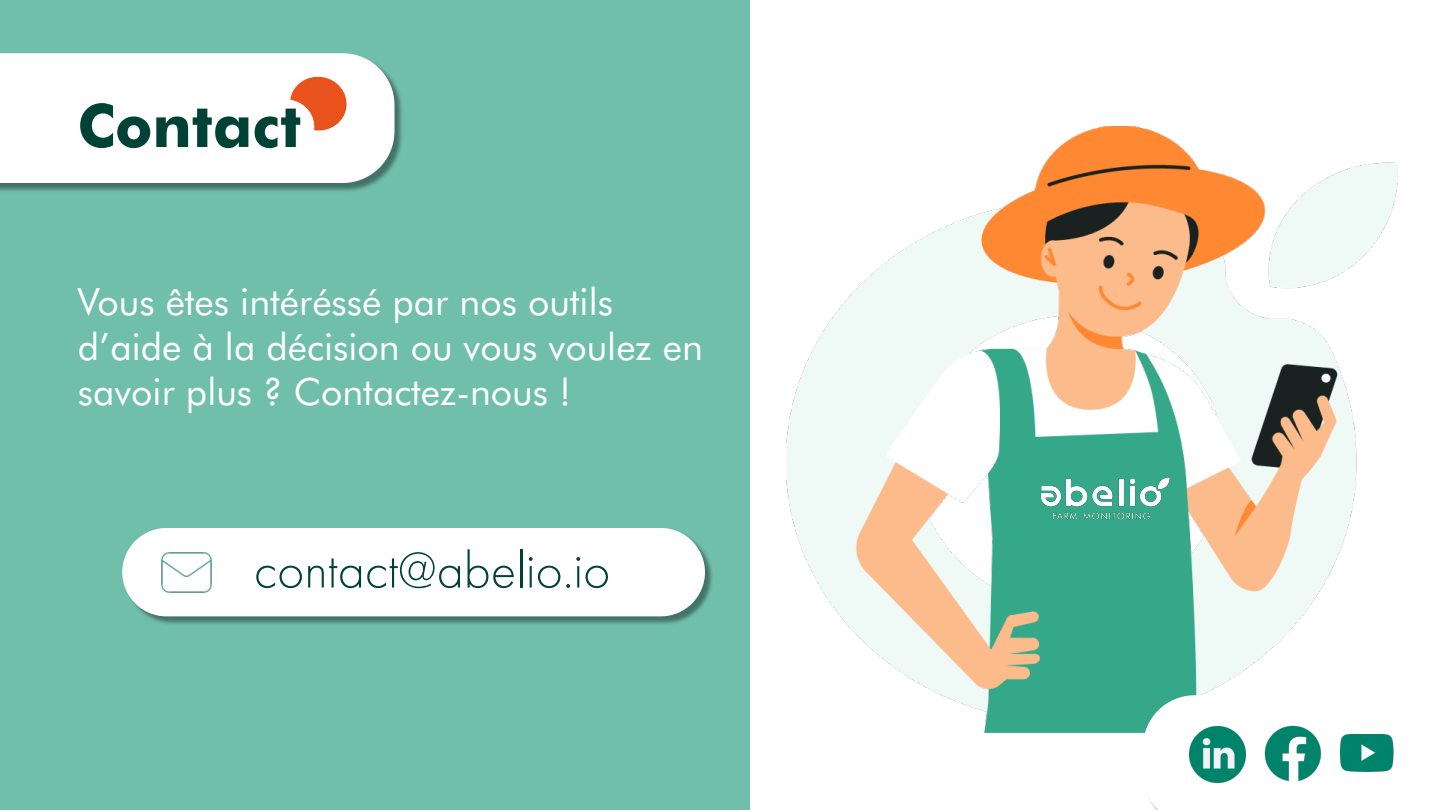
<style>
.page{position:relative;width:1440px;height:810px;background:#fff}
.page>*{position:absolute;margin:0;border:0;box-sizing:border-box;transform-origin:0 0}
.t1{font:700 60px "Futura BT";color:#004235}
.t2{font:300 52.5px "Futura PT";color:#004235}
.t3{font:37.5px/45px "Futura BT";color:#fff}
</style>
<div class="page">
<div style="left:0;top:0;width:750px;height:810px;background:#70bfaa"></div>
<img style="left:786px;top:126px;width:612px;height:607px">
<div style="left:0;top:54px;width:404px;height:138px;background:#000;opacity:.4"></div>
<div style="left:0;top:53px;width:394px;height:130px;background:#fff"></div>
<div style="left:124px;top:529px;width:590px;height:97px;background:#000;opacity:.4"></div>
<div style="left:122px;top:528px;width:583px;height:88px;background:#fff;border-radius:44px"></div>
<img style="left:161px;top:552px;width:51px;height:41px">
<svg style="left:1143px;top:695px;width:255px;height:115px"></svg>
<img style="left:1190px;top:727px;width:56px;height:56px">
<img style="left:1340px;top:735px;width:56px;height:40px">
<img style="left:1265px;top:725px;width:56px;height:57px">
<img style="left:1021px;top:464px;width:169px;height:69px">
<svg style="left:290px;top:75px;width:58px;height:57px"></svg>
<h1 class="t1" style="left:77px;top:89px;width:225px">Contact</h1>
<p class="t3" style="left:78px;top:282px;width:627px">Vous êtes intéréssé par nos outils d’aide à la décision ou vous voulez en savoir plus ? Contactez-nous !</p>
<h2 class="t2" style="left:254px;top:544px;width:358px">contact@abelio.io</h2>
</div>
